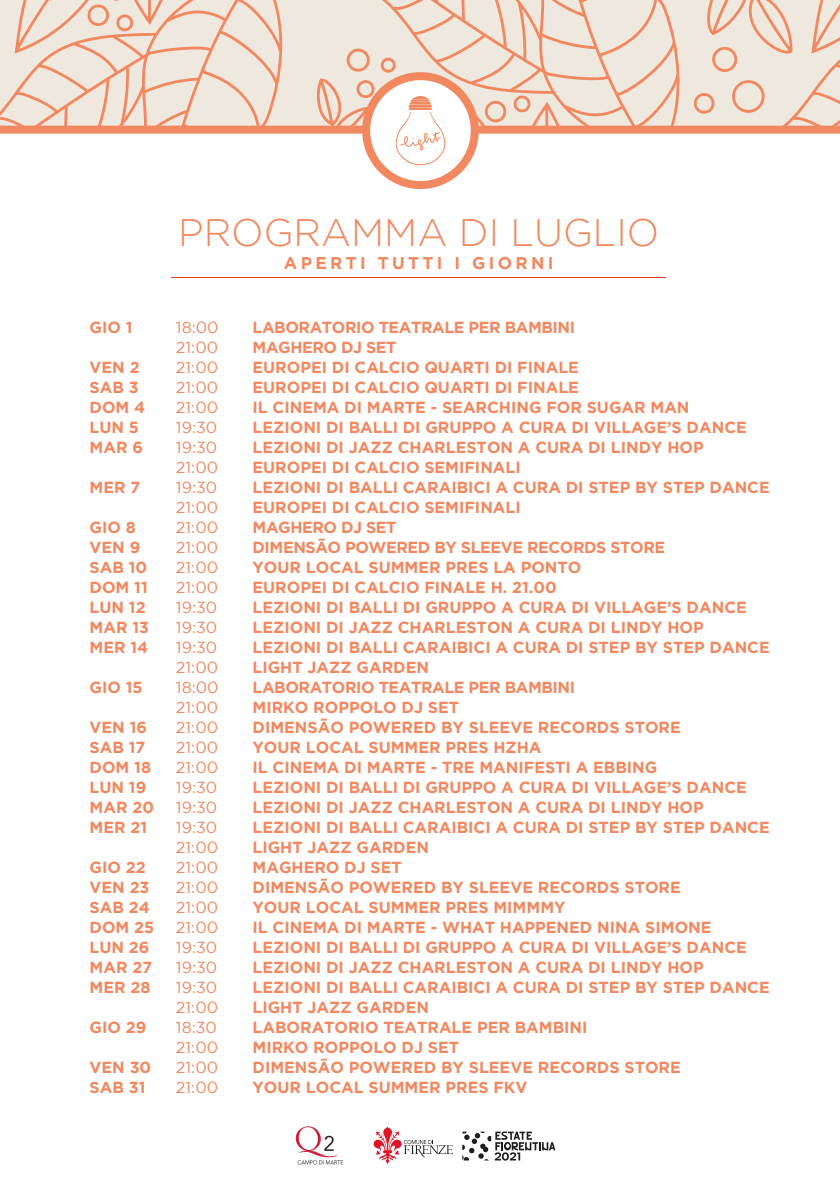
<style>
.page{position:relative;width:840px;height:1191px;background:#fff}
.page>*{position:absolute;margin:0;border:0;box-sizing:border-box;transform-origin:0 0}
.t1{font:300 38.2px "Gotham";color:#f18860}
.t2{font:700 17px "Gotham";letter-spacing:.2em;color:#f18860}
.t3{font:700 16px/20px "Gotham";color:#f18860}
.t4{font:16px/20px "Gotham";color:#f18860;text-align:justify}
</style>
<div class="page">
<svg style="left:347px;top:0;width:325px;height:126px;fill:#efe8df"></svg>
<svg style="left:484px;top:94px;width:46px;height:32px"></svg>
<svg style="left:672px;top:72px;width:167px;height:54px;fill:#efe8df"></svg>
<svg style="left:651px;top:0;width:188px;height:72px"></svg>
<svg style="left:731px;top:78px;width:33px;height:35px"></svg>
<svg style="left:693px;top:93px;width:21px;height:21px"></svg>
<svg style="left:0;top:0;width:347px;height:126px;fill:#efe8df"></svg>
<svg style="left:4px;top:0;width:255px;height:53px"></svg>
<svg style="left:0;top:126px;width:839px;height:152px"></svg>
<hr style="left:171px;top:277px;width:494px;height:1px;background:#e73a28">
<svg style="left:366px;top:76px;width:108px;height:109px"></svg>
<div style="left:362px;top:72px;width:116px;height:117px;border:8px solid #f18860;border-radius:50%"></div>
<svg style="left:284px;top:48px;width:161px;height:158px"></svg>
<svg style="left:295px;top:1126px;width:261px;height:39px"></svg>
<p class="t3" style="left:90px;top:317px;width:44px">GIO 1</p>
<p class="t3" style="left:90px;top:357px;width:57px">VEN 2<br>SAB 3<br>DOM 4<br>LUN 5<br>MAR 6</p>
<p class="t3" style="left:90px;top:477px;width:52px">MER 7</p>
<p class="t3" style="left:90px;top:517px;width:61px">GIO 8<br>VEN 9<br>SAB 10<br>DOM 11<br>LUN 12<br>MAR 13<br>MER 14</p>
<p class="t3" style="left:90px;top:677px;width:54px">GIO 15</p>
<p class="t3" style="left:90px;top:717px;width:66px">VEN 16<br>SAB 17<br>DOM 18<br>LUN 19<br>MAR 20<br>MER 21</p>
<p class="t3" style="left:90px;top:857px;width:66px">GIO 22<br>VEN 23<br>SAB 24<br>DOM 25<br>LUN 26<br>MAR 27<br>MER 28</p>
<p class="t3" style="left:90px;top:1017px;width:58px">GIO 29</p>
<p class="t3" style="left:90px;top:1057px;width:63px">VEN 30<br>SAB 31</p>
<h1 class="t1" style="left:178px;top:212px;width:482px">PROGRAMMA DI LUGLIO</h1>
<p class="t2" style="left:284px;top:253px;width:271px">APERTI TUTTI I GIORNI</p>
<p class="t4" style="left:176px;top:317px;width:44px">18:00<br>21:00<br>21:00<br>21:00<br>21:00<br>19:30<br>19:30<br>21:00<br>19:30<br>21:00<br>21:00<br>21:00<br>21:00<br>21:00<br>19:30<br>19:30<br>19:30<br>21:00<br>18:00<br>21:00<br>21:00<br>21:00<br>21:00<br>19:30<br>19:30<br>19:30<br>21:00<br>21:00<br>21:00<br>21:00<br>21:00<br>19:30<br>19:30<br>19:30<br>21:00<br>18:30<br>21:00<br>21:00<br>21:00</p>
<p class="t3" style="left:252px;top:317px;width:518px">LABORATORIO TEATRALE PER BAMBINI<br>MAGHERO DJ SET<br>EUROPEI DI CALCIO QUARTI DI FINALE<br>EUROPEI DI CALCIO QUARTI DI FINALE<br>IL CINEMA DI MARTE - SEARCHING FOR SUGAR MAN<br>LEZIONI DI BALLI DI GRUPPO A CURA DI VILLAGE’S DANCE LEZIONI DI JAZZ CHARLESTON A CURA DI LINDY HOP EUROPEI DI CALCIO SEMIFINALI<br>LEZIONI DI BALLI CARAIBICI A CURA DI STEP BY STEP DANCE EUROPEI DI CALCIO SEMIFINALI<br>MAGHERO DJ SET<br>DIMENSÃO POWERED BY SLEEVE RECORDS STORE<br>YOUR LOCAL SUMMER PRES LA PONTO<br>EUROPEI DI CALCIO FINALE H. 21.00<br>LEZIONI DI BALLI DI GRUPPO A CURA DI VILLAGE’S DANCE LEZIONI DI JAZZ CHARLESTON A CURA DI LINDY HOP LEZIONI DI BALLI CARAIBICI A CURA DI STEP BY STEP DANCE LIGHT JAZZ GARDEN<br>LABORATORIO TEATRALE PER BAMBINI<br>MIRKO ROPPOLO DJ SET<br>DIMENSÃO POWERED BY SLEEVE RECORDS STORE<br>YOUR LOCAL SUMMER PRES HZHA<br>IL CINEMA DI MARTE - TRE MANIFESTI A EBBING<br>LEZIONI DI BALLI DI GRUPPO A CURA DI VILLAGE’S DANCE LEZIONI DI JAZZ CHARLESTON A CURA DI LINDY HOP LEZIONI DI BALLI CARAIBICI A CURA DI STEP BY STEP DANCE LIGHT JAZZ GARDEN<br>MAGHERO DJ SET<br>DIMENSÃO POWERED BY SLEEVE RECORDS STORE<br>YOUR LOCAL SUMMER PRES MIMMMY<br>IL CINEMA DI MARTE - WHAT HAPPENED NINA SIMONE LEZIONI DI BALLI DI GRUPPO A CURA DI VILLAGE’S DANCE LEZIONI DI JAZZ CHARLESTON A CURA DI LINDY HOP LEZIONI DI BALLI CARAIBICI A CURA DI STEP BY STEP DANCE LIGHT JAZZ GARDEN<br>LABORATORIO TEATRALE PER BAMBINI<br>MIRKO ROPPOLO DJ SET<br>DIMENSÃO POWERED BY SLEEVE RECORDS STORE<br>YOUR LOCAL SUMMER PRES FKV</p>
</div>
